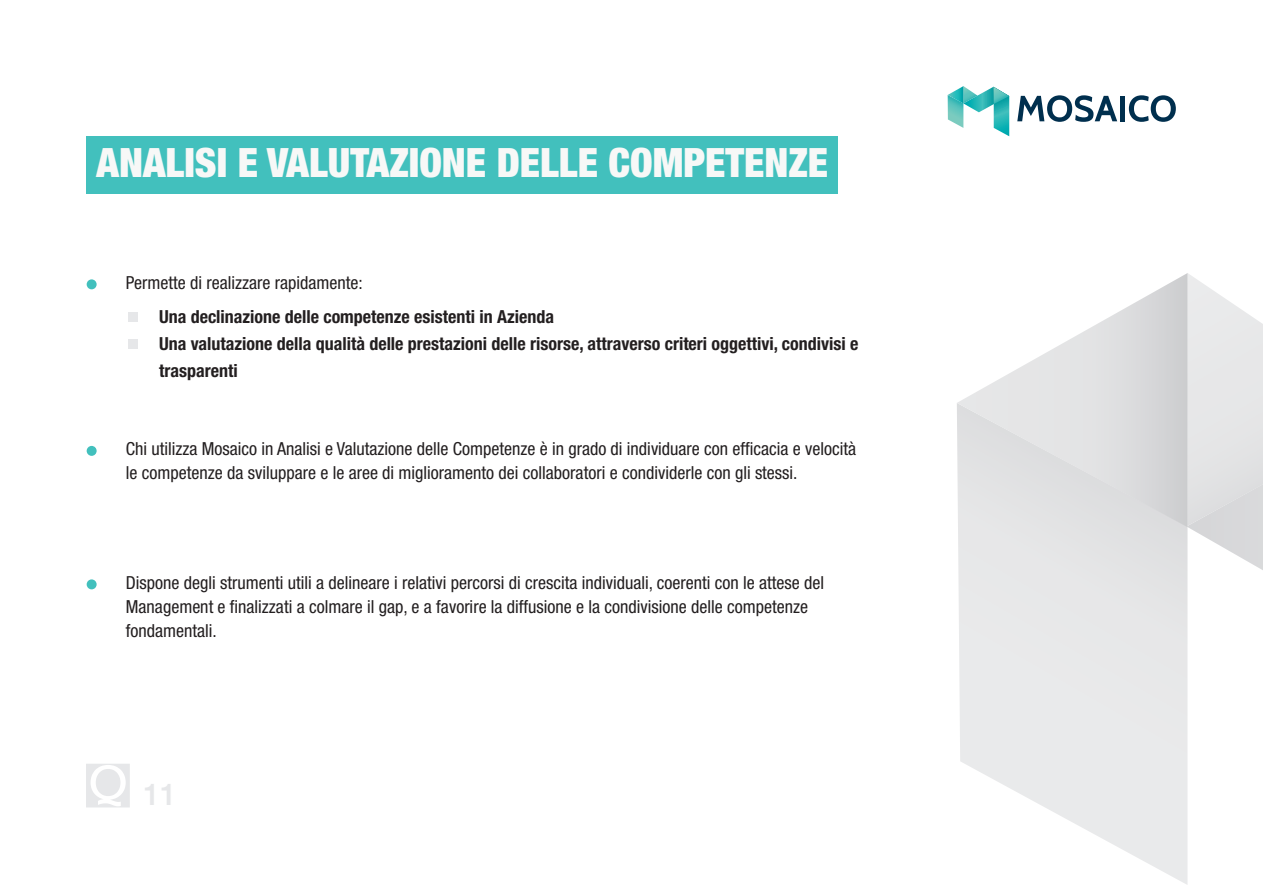
<style>
.page{position:relative;width:1263px;height:893px;background:#fff}
.page>*{position:absolute;margin:0;border:0;box-sizing:border-box;transform-origin:0 0}
.t1{font:900 condensed 40.5px "Helvetica Neue LT Std";color:#f7f8f7}
.t2{font:500 30px "Helvetica Neue";color:#e6e7e9}
.t3{font:condensed 18px/24px "Helvetica Neue LT Std";color:#231f20}
.t4{font:700 condensed 18px/27px "Helvetica Neue LT Std";color:#231f20}
</style>
<div class="page">
<svg style="left:948px;top:86px;width:61px;height:50px"></svg>
<svg style="left:1017px;top:95px;width:100px;height:27px"></svg>
<div style="left:1120px;top:96px;width:5px;height:25px;background:#002f4e"></div>
<svg style="left:1129px;top:95px;width:47px;height:27px"></svg>
<svg style="left:86px;top:764px;width:44px;height:43px"></svg>
<div style="left:87px;top:279px;width:10px;height:10px;background:#42c0bd;border-radius:50%"></div>
<div style="left:87px;top:446px;width:10px;height:10px;background:#42c0bd;border-radius:50%"></div>
<div style="left:87px;top:579px;width:10px;height:10px;background:#42c0bd;border-radius:50%"></div>
<div style="left:86px;top:136px;width:751px;height:58px;background:#42c0bd"></div>
<svg style="left:958px;top:527px;width:229px;height:357px"></svg>
<svg style="left:1186px;top:273px;width:77px;height:297px"></svg>
<svg style="left:957px;top:273px;width:230px;height:254px"></svg>
<div style="left:128px;top:312px;width:9px;height:9px;background:#e6e7e9"></div>
<div style="left:128px;top:339px;width:9px;height:9px;background:#e6e7e9"></div>
<h1 class="t1" style="left:97px;top:138px;width:733px">ANALISI E VALUTAZIONE DELLE COMPETENZE</h1>
<p class="t3" style="left:126px;top:270px;width:239px">Permette di realizzare rapidamente:</p>
<p class="t4" style="left:159px;top:303px;width:701px">Una declinazione delle competenze esistenti in Azienda<br>Una valutazione della qualità delle prestazioni delle risorse, attraverso criteri oggettivi, condivisi e trasparenti</p>
<p class="t3" style="left:126px;top:437px;width:732px">Chi utilizza Mosaico in Analisi e Valutazione delle Competenze è in grado di individuare con efficacia e velocità le competenze da sviluppare e le aree di miglioramento dei collaboratori e condividerle con gli stessi.</p>
<p class="t3" style="left:126px;top:570px;width:700px">Dispone degli strumenti utili a delineare i relativi percorsi di crescita individuali, coerenti con le attese del<br>Management e finalizzati a colmare il gap, e a favorire la diffusione e la condivisione delle competenze fondamentali.</p>
<h2 class="t2" style="left:143px;top:770px;width:35px">11</h2>
</div>
